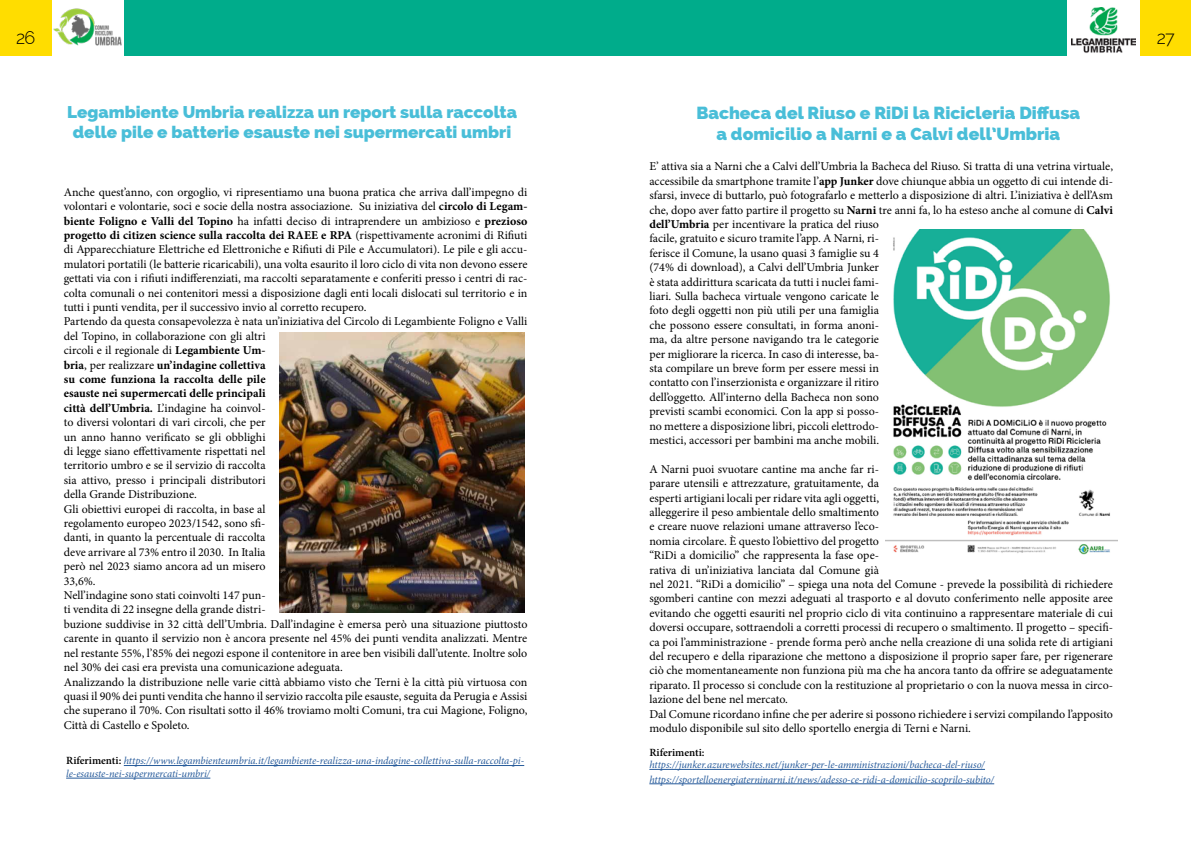
<style>
.page{position:relative;width:1191px;height:842px;background:#fff}
.page>*{position:absolute;margin:0;border:0;box-sizing:border-box;transform-origin:0 0}
.t1{font:300 18px "Raleway";color:#000}
.t2{font:800 17.5px/21px "Raleway";color:#49bed8;text-align:center}
.t3{font:800 17px/20.4px "Raleway";color:#49bed8;text-align:center}
.t4{font:12px/14.4px "Minion Pro";color:#000}
.t5{font:600 11px "Minion Pro";color:#000}
.t6{font:italic 10.5px/12.6px "Minion Pro";letter-spacing:-.005em;color:#275b9b}
.s1{font-weight:700}
.s2{font-weight:600;font-style:normal;font-size:11px;color:#000}
</style>
<div class="page">
<div style="left:124px;top:0;width:472px;height:56px;background:#00ac8b"></div>
<div style="left:0;top:0;width:51px;height:56px;background:#fd0"></div>
<div style="left:596px;top:0;width:471px;height:56px;background:#00ac8b"></div>
<div style="left:1140px;top:0;width:51px;height:56px;background:#fd0"></div>
<img style="left:1071px;top:7px;width:64px;height:46px">
<img style="left:53px;top:8px;width:69px;height:38px">
<img style="left:280px;top:332px;width:244px;height:280px">
<hr style="left:124px;top:765px;width:400px;height:1px;background:#275b9b">
<hr style="left:66px;top:778px;width:144px;height:1px;background:#275b9b">
<img style="left:886px;top:230px;width:231px;height:325px">
<hr style="left:649px;top:769px;width:336px;height:1px;background:#275b9b">
<hr style="left:649px;top:783px;width:345px;height:1px;background:#275b9b">
<h1 class="t1" style="left:16px;top:24px;width:21px">26</h1>
<h1 class="t1" style="left:1156px;top:24px;width:19px">27</h1>
<h3 class="t3" style="left:67px;top:102px;width:451px">Legambiente Umbria realizza un report sulla raccolta delle pile e batterie esauste nei supermercati umbri</h3>
<p class="t4" style="left:64px;top:185px;width:465px">Anche quest’anno, con orgoglio, vi ripresentiamo una buona pratica che arriva dall’impegno di volontari e volontarie, soci e socie della nostra associazione. Su iniziativa del <span class="s1">circolo di Legam&shy;biente Foligno e Valli del Topino</span> ha infatti deciso di intraprendere un ambizioso e <span class="s1">prezioso progetto di citizen science sulla raccolta dei RAEE e RPA</span> (rispettivamente acronimi di Rifiuti di Apparecchiature Elettriche ed Elettroniche e Rifiuti di Pile e Accumulatori). Le pile e gli accu&shy;mulatori portatili (le batterie ricaricabili), una volta esaurito il loro ciclo di vita non devono essere gettati via con i rifiuti indifferenziati, ma raccolti separatamente e conferiti presso i centri di rac&shy;colta comunali o nei contenitori messi a disposizione dagli enti locali dislocati sul territorio e in tutti i punti vendita, per il successivo invio al corretto recupero.<br>Partendo da questa consapevolezza è nata un’iniziativa del Circolo di Legambiente Foligno e Valli del Topino, in collaborazione con gli altri<br>circoli e il regionale di <span class="s1">Legambiente Um-<br>bria</span>, per realizzare <span class="s1">un’indagine collettiva<br>su come funziona la raccolta delle pile<br>esauste nei supermercati delle principali<br>città dell’Umbria.</span> L’indagine ha coinvol-<br>to diversi volontari di vari circoli, che per<br>un anno hanno verificato se gli obblighi<br>di legge siano effettivamente rispettati nel<br>territorio umbro e se il servizio di raccolta<br>sia attivo, presso i principali distributori<br>della Grande Distribuzione.<br>Gli obiettivi europei di raccolta, in base al<br>regolamento europeo 2023/1542, sono sfi-<br>danti, in quanto la percentuale di raccolta<br>deve arrivare al 73% entro il 2030. In Italia<br>però nel 2023 siamo ancora ad un misero<br>33,6%.<br>Nell’indagine sono stati coinvolti 147 pun-<br>ti vendita di 22 insegne della grande distri-<br>buzione suddivise in 32 città dell’Umbria. Dall’indagine è emersa però una situazione piuttosto carente in quanto il servizio non è ancora presente nel 45% dei punti vendita analizzati. Mentre nel restante 55%, l’85% dei negozi espone il contenitore in aree ben visibili dall’utente. Inoltre solo nel 30% dei casi era prevista una comunicazione adeguata.<br>Analizzando la distribuzione nelle varie città abbiamo visto che Terni è la città più virtuosa con quasi il 90% dei punti vendita che hanno il servizio raccolta pile esauste, seguita da Perugia e Assisi che superano il 70%. Con risultati sotto il 46% troviamo molti Comuni, tra cui Magione, Foligno, Città di Castello e Spoleto.</p>
<p class="t6" style="left:66px;top:755px;width:459px"><span class="s2">Riferimenti:</span> https://www.legambienteumbria.it/legambiente-realizza-una-indagine-collettiva-sulla-raccolta-pi&shy;le-esauste-nei-supermercati-umbri/</p>
<h2 class="t2" style="left:696px;top:102px;width:385px">Bacheca del Riuso e RiDi la Ricicleria Diffusa a domicilio a Narni e a Calvi dell’Umbria</h2>
<p class="t4" style="left:649px;top:159px;width:465px">E’ attiva sia a Narni che a Calvi dell’Umbria la Bacheca del Riuso. Si tratta di una vetrina virtuale, accessibile da smartphone tramite l’<span class="s1">app Junker</span> dove chiunque abbia un oggetto di cui intende di&shy;sfarsi, invece di buttarlo, può fotografarlo e metterlo a disposizione di altri. L’iniziativa è dell’Asm che, dopo aver fatto partire il progetto su <span class="s1">Narni</span> tre anni fa, lo ha esteso anche al comune di <span class="s1">Calvi dell’Umbria</span> per incentivare la pratica del riuso<br>facile, gratuito e sicuro tramite l’app. A Narni, ri-<br>ferisce il Comune, la usano quasi 3 famiglie su 4<br>(74% di download), a Calvi dell’Umbria Junker<br>è stata addirittura scaricata da tutti i nuclei fami-<br>liari. Sulla bacheca virtuale vengono caricate le<br>foto degli oggetti non più utili per una famiglia<br>che possono essere consultati, in forma anoni-<br>ma, da altre persone navigando tra le categorie<br>per migliorare la ricerca. In caso di interesse, ba-<br>sta compilare un breve form per essere messi in<br>contatto con l’inserzionista e organizzare il ritiro<br>dell’oggetto. All’interno della Bacheca non sono<br>previsti scambi economici. Con la app si posso-<br>no mettere a disposizione libri, piccoli elettrodo-<br>mestici, accessori per bambini ma anche mobili.</p>
<p class="t4" style="left:649px;top:462px;width:465px">A Narni puoi svuotare cantine ma anche far ri-<br>parare utensili e attrezzature, gratuitamente, da<br>esperti artigiani locali per ridare vita agli oggetti,<br>alleggerire il peso ambientale dello smaltimento<br>e creare nuove relazioni umane attraverso l’eco-<br>nomia circolare. È questo l’obiettivo del progetto<br>“RiDi a domicilio” che rappresenta la fase ope-<br>rativa di un’iniziativa lanciata dal Comune già<br>nel 2021. “RiDi a domicilio” – spiega una nota del Comune - prevede la possibilità di richiedere sgomberi cantine con mezzi adeguati al trasporto e al dovuto conferimento nelle apposite aree evitando che oggetti esauriti nel proprio ciclo di vita continuino a rappresentare materiale di cui doversi occupare, sottraendoli a corretti processi di recupero o smaltimento. Il progetto – specifi&shy;ca poi l’amministrazione - prende forma però anche nella creazione di una solida rete di artigiani del recupero e della riparazione che mettono a disposizione il proprio saper fare, per rigenerare ciò che momentaneamente non funziona più ma che ha ancora tanto da offrire se adeguatamente riparato. Il processo si conclude con la restituzione al proprietario o con la nuova messa in circo&shy;lazione del bene nel mercato.<br>Dal Comune ricordano infine che per aderire si possono richiedere i servizi compilando l’apposito modulo disponibile sul sito dello sportello energia di Terni e Narni.</p>
<p class="t5" style="left:649px;top:745px;width:57px">Riferimenti:</p>
<p class="t6" style="left:649px;top:758px;width:346px;line-height:14.4px">https://junker.azurewebsites.net/junker-per-le-amministrazioni/bacheca-del-riuso/ https://sportelloenergiaterninarni.it/news/adesso-ce-ridi-a-domicilio-scoprilo-subito/</p>
</div>
